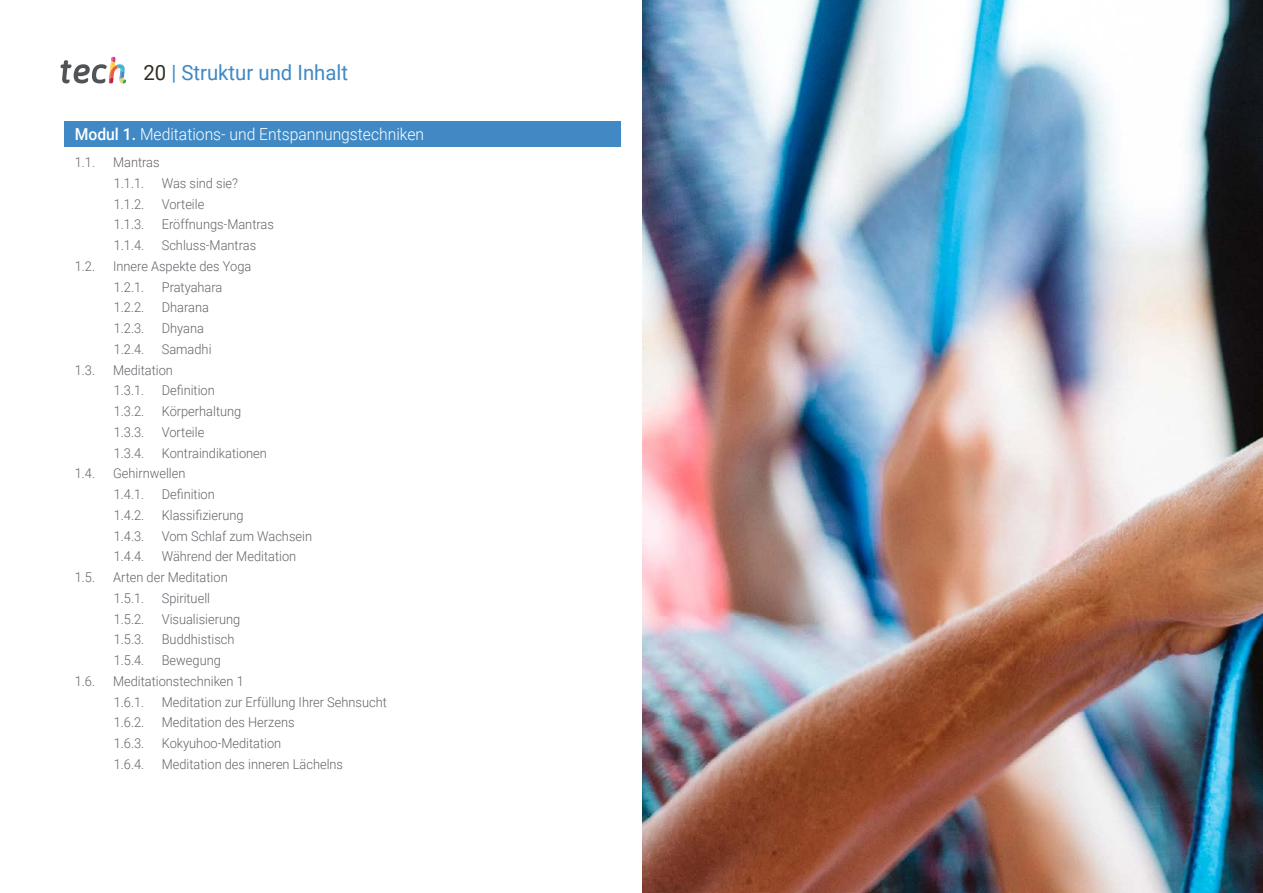
<style>
.page{position:relative;width:1263px;height:893px;background:#fff}
.page>*{position:absolute;margin:0;border:0;box-sizing:border-box;transform-origin:0 0}
.t1{font:21px "Roboto";color:#4089c5}
.t2{font:300 16.5px "Roboto";color:#fff;scale:.95 1}
.t3{font:300 13.5px/20.7px "Roboto";color:#61646a;scale:.95 1}
.s1{color:#312e20}
.s2{font-weight:500}
</style>
<div class="page">
<div style="left:64px;top:121px;width:557px;height:25px;background:#4089c5"></div>
<svg style="left:61px;top:57px;width:65px;height:27px"></svg>
<img style="left:642px;top:0;width:621px;height:893px">
<h1 class="t1" style="left:144px;top:57px;width:206px"><span class="s1">20</span> | Struktur und Inhalt</h1>
<p class="t2" style="left:75px;top:123px;width:369px"><span class="s2">Modul 1.</span> Meditations- und Entspannungstechniken</p>
<p class="t3" style="left:75px;top:151px;width:23px">1.1.</p>
<p class="t3" style="left:113px;top:151px;width:51px">Mantras<br>1.1.1.</p>
<p class="t3" style="left:162px;top:172px;width:82px">Was sind sie?</p>
<p class="t3" style="left:114px;top:193px;width:34px">1.1.2.</p>
<p class="t3" style="left:162px;top:193px;width:46px">Vorteile</p>
<p class="t3" style="left:114px;top:214px;width:34px">1.1.3.</p>
<p class="t3" style="left:162px;top:214px;width:120px">Eröffnungs-Mantras</p>
<p class="t3" style="left:114px;top:234px;width:34px">1.1.4.</p>
<p class="t3" style="left:162px;top:234px;width:101px">Schluss-Mantras</p>
<p class="t3" style="left:75px;top:255px;width:23px">1.2.</p>
<p class="t3" style="left:113px;top:255px;width:147px">Innere Aspekte des Yoga<br>1.2.1.</p>
<p class="t3" style="left:162px;top:276px;width:65px">Pratyahara</p>
<p class="t3" style="left:114px;top:297px;width:34px">1.2.2.</p>
<p class="t3" style="left:162px;top:297px;width:51px">Dharana</p>
<p class="t3" style="left:114px;top:317px;width:34px">1.2.3.</p>
<p class="t3" style="left:162px;top:317px;width:46px">Dhyana</p>
<p class="t3" style="left:114px;top:338px;width:34px">1.2.4.</p>
<p class="t3" style="left:162px;top:338px;width:54px">Samadhi</p>
<p class="t3" style="left:75px;top:359px;width:23px">1.3.</p>
<p class="t3" style="left:113px;top:359px;width:65px">Meditation<br>1.3.1.</p>
<p class="t3" style="left:162px;top:380px;width:57px">Definition</p>
<p class="t3" style="left:114px;top:400px;width:34px">1.3.2.</p>
<p class="t3" style="left:162px;top:400px;width:85px">Körperhaltung</p>
<p class="t3" style="left:114px;top:421px;width:34px">1.3.3.</p>
<p class="t3" style="left:162px;top:421px;width:46px">Vorteile</p>
<p class="t3" style="left:114px;top:442px;width:34px">1.3.4.</p>
<p class="t3" style="left:162px;top:442px;width:112px">Kontraindikationen</p>
<p class="t3" style="left:75px;top:463px;width:23px">1.4.</p>
<p class="t3" style="left:113px;top:463px;width:78px">Gehirnwellen<br>1.4.1.</p>
<p class="t3" style="left:162px;top:483px;width:57px">Definition</p>
<p class="t3" style="left:114px;top:504px;width:34px">1.4.2.</p>
<p class="t3" style="left:162px;top:504px;width:88px">Klassifizierung</p>
<p class="t3" style="left:114px;top:525px;width:34px">1.4.3.</p>
<p class="t3" style="left:162px;top:525px;width:160px">Vom Schlaf zum Wachsein</p>
<p class="t3" style="left:114px;top:546px;width:34px">1.4.4.</p>
<p class="t3" style="left:162px;top:546px;width:143px">Während der Meditation</p>
<p class="t3" style="left:75px;top:566px;width:23px">1.5.</p>
<p class="t3" style="left:113px;top:566px;width:122px">Arten der Meditation<br>1.5.1.</p>
<p class="t3" style="left:162px;top:587px;width:52px">Spirituell</p>
<p class="t3" style="left:114px;top:608px;width:34px">1.5.2.</p>
<p class="t3" style="left:162px;top:608px;width:84px">Visualisierung</p>
<p class="t3" style="left:114px;top:629px;width:34px">1.5.3.</p>
<p class="t3" style="left:162px;top:629px;width:78px">Buddhistisch</p>
<p class="t3" style="left:114px;top:649px;width:34px">1.5.4.</p>
<p class="t3" style="left:162px;top:649px;width:64px">Bewegung</p>
<p class="t3" style="left:75px;top:670px;width:23px">1.6.</p>
<p class="t3" style="left:113px;top:670px;width:139px">Meditationstechniken 1<br>1.6.1.</p>
<p class="t3" style="left:162px;top:691px;width:238px">Meditation zur Erfüllung Ihrer Sehnsucht</p>
<p class="t3" style="left:114px;top:712px;width:34px">1.6.2.</p>
<p class="t3" style="left:162px;top:712px;width:141px">Meditation des Herzens</p>
<p class="t3" style="left:114px;top:732px;width:34px">1.6.3.</p>
<p class="t3" style="left:162px;top:732px;width:127px">Kokyuhoo-Meditation</p>
<p class="t3" style="left:114px;top:753px;width:34px">1.6.4.</p>
<p class="t3" style="left:162px;top:753px;width:192px">Meditation des inneren Lächelns</p>
</div>
